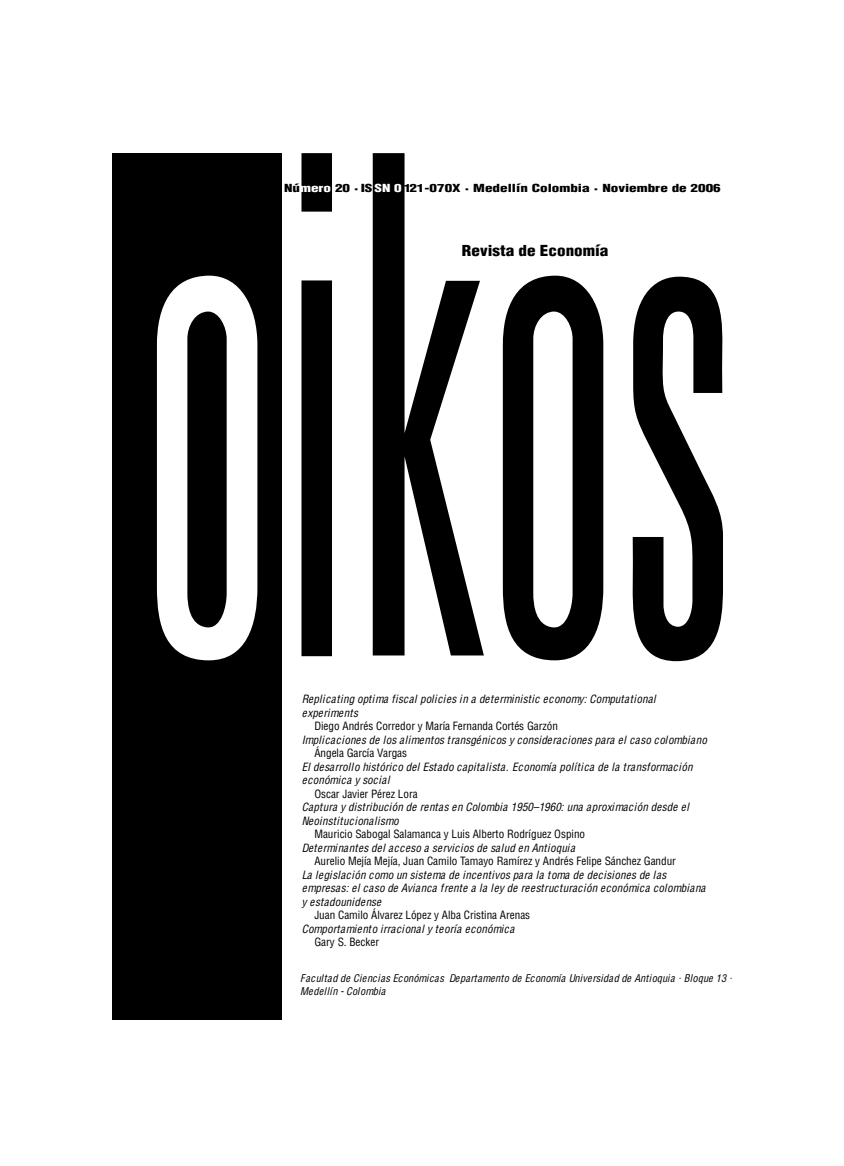
<style>
.page{position:relative;width:844px;height:1166px;background:#fff}
.page>*{position:absolute;margin:0;border:0;box-sizing:border-box;transform-origin:0 0}
.t1{font:14.7px "Switzerland Cond Black Plain";color:#000;scale:1.16 1}
.t2{font:italic 11.2px/13.5px "Switzerland Condensed";color:#000}
.t3{font:11.2px "Switzerland Condensed";color:#000}
.t4{font:10.85px "Switzerland Cond Black Plain";color:#000;scale:1.39 1}
.t5{font:italic 10.33px/12.6px "Switzerland Condensed";color:#000}
.s1{color:#fff}
</style>
<div class="page">
<div style="left:112px;top:153px;width:169px;height:867px;background:#000"></div>
<svg style="left:301px;top:153px;width:421px;height:508px"></svg>
<svg style="left:157px;top:276px;width:100px;height:384px"></svg>
<p class="t4" style="left:284px;top:182px;width:315px">Nú<span class="s1">mero</span> 20 •IS <span class="s1">SN 0</span>121-070X • Medellín Colombia • Noviembre de 2006</p>
<h1 class="t1" style="left:462px;top:241px;width:128px">Revista de Economía</h1>
<p class="t2" style="left:302px;top:694px;width:356px">Replicating optima fiscal policies in a deterministic economy: Computational experiments</p>
<p class="t3" style="left:314px;top:719px;width:245px">Diego Andrés Corredor y María Fernanda Cortés Garzón</p>
<p class="t2" style="left:302px;top:734px;width:406px">Implicaciones de los alimentos transgénicos y consideraciones para el caso colombiano</p>
<p class="t3" style="left:314px;top:746px;width:94px">Ángela García Vargas</p>
<p class="t2" style="left:302px;top:761px;width:392px">El desarrollo histórico del Estado capitalista. Economía política de la transformación económica y social</p>
<p class="t3" style="left:314px;top:786px;width:105px">Oscar Javier Pérez Lora</p>
<p class="t2" style="left:302px;top:802px;width:389px">Captura y distribución de rentas en Colombia 1950–1960: una aproximación desde el<br>Neoinstitucionalismo</p>
<p class="t3" style="left:314px;top:827px;width:272px">Mauricio Sabogal Salamanca y Luis Alberto Rodríguez Ospino</p>
<p class="t2" style="left:302px;top:842px;width:275px">Determinantes del acceso a servicios de salud en Antioquia</p>
<p class="t3" style="left:314px;top:854px;width:363px">Aurelio Mejía Mejía, Juan Camilo Tamayo Ramírez y Andrés Felipe Sánchez Gandur</p>
<p class="t2" style="left:302px;top:869px;width:405px">La legislación como un sistema de incentivos para la toma de decisiones de las empresas: el caso de Avianca frente a la ley de reestructuración económica colombiana y estadounidense</p>
<p class="t3" style="left:314px;top:908px;width:217px">Juan Camilo Álvarez López y Alba Cristina Arenas</p>
<p class="t2" style="left:302px;top:923px;width:214px">Comportamiento irracional y teoría económica</p>
<p class="t3" style="left:314px;top:935px;width:66px">Gary S. Becker</p>
<p class="t5" style="left:300px;top:973px;width:433px">Facultad de Ciencias Económicas Departamento de Economía Universidad de Antioquia Bloque 13 •<br>Medellín - Colombia</p>
<p class="t5" style="left:677px;top:973px;width:5px">•</p>
</div>
